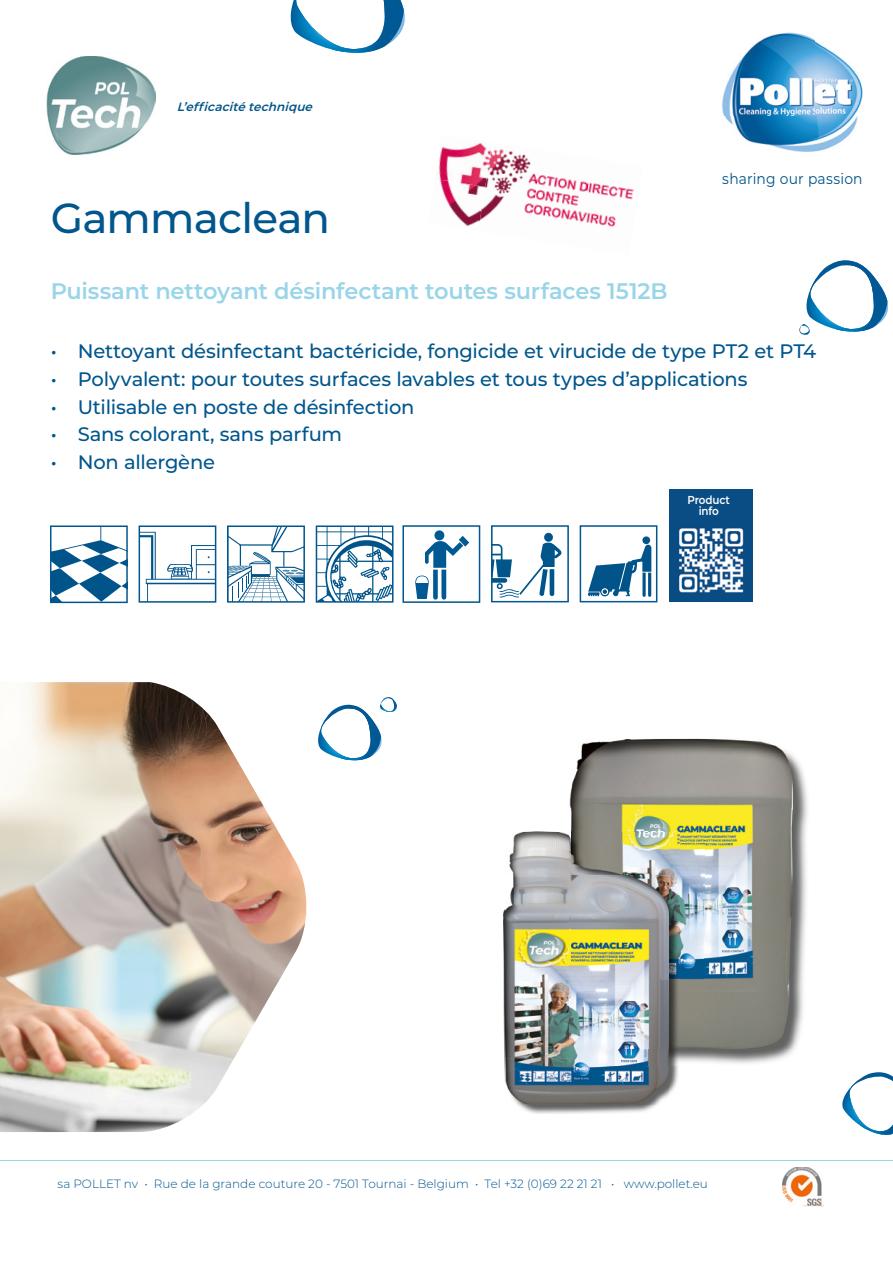
<style>
.page{position:relative;width:893px;height:1263px;background:#fff}
.page>*{position:absolute;margin:0;border:0;box-sizing:border-box;transform-origin:0 0}
.t1{font:500 42px "Montserrat";letter-spacing:-.015em;color:#00568d}
.t2{font:600 22.5px "Montserrat";letter-spacing:-.01em;color:#99d5e9}
.t3{font:500 19.5px "Montserrat";letter-spacing:-.01em;color:#00568d}
.t4{font:15px "Montserrat";letter-spacing:.015em;color:#005489;scale:.92 1}
.t5{font:300 12px "Montserrat";color:#00568d}
.t6{font:italic 600 12px "Montserrat";color:#005489}
.t7{font:600 11.55px/11.6px "Montserrat";letter-spacing:-.02em;color:#fff;text-align:center;scale:.9 1}
</style>
<div class="page">
<svg style="left:842px;top:1072px;width:51px;height:63px"></svg>
<img style="left:783px;top:1167px;width:40px;height:40px">
<svg style="left:799px;top:260px;width:89px;height:75px"></svg>
<svg style="left:290px;top:0;width:115px;height:53px"></svg>
<svg style="left:318px;top:697px;width:79px;height:64px"></svg>
<img style="left:47px;top:56px;width:109px;height:98px">
<hr style="left:0;top:1160px;width:893px;height:1px;background:#99d5e9">
<img style="left:679px;top:756px;width:129px;height:308px">
<img style="left:615px;top:739px;width:137px;height:2px">
<img style="left:570px;top:785px;width:2px;height:46px">
<img style="left:572px;top:741px;width:132px;height:102px">
<img style="left:704px;top:741px;width:89px;height:308px">
<img style="left:679px;top:843px;width:25px;height:206px">
<img style="left:0;top:682px;width:307px;height:450px">
<img style="left:517px;top:1066px;width:161px;height:48px">
<img style="left:669px;top:833px;width:10px;height:233px">
<img style="left:519px;top:831px;width:45px;height:2px">
<img style="left:504px;top:909px;width:1px;height:170px">
<img style="left:572px;top:831px;width:97px;height:235px">
<img style="left:505px;top:833px;width:65px;height:180px">
<img style="left:505px;top:1013px;width:67px;height:46px">
<img style="left:505px;top:1059px;width:82px;height:45px">
<img style="left:587px;top:1066px;width:82px;height:38px">
<img style="left:570px;top:833px;width:2px;height:216px">
<img style="left:438px;top:143px;width:47px;height:36px">
<img style="left:485px;top:147px;width:50px;height:40px">
<img style="left:535px;top:174px;width:51px;height:21px">
<img style="left:586px;top:182px;width:48px;height:18px">
<img style="left:439px;top:179px;width:46px;height:47px">
<img style="left:478px;top:187px;width:57px;height:39px">
<img style="left:528px;top:195px;width:51px;height:31px">
<img style="left:579px;top:211px;width:37px;height:16px">
<svg style="left:50px;top:525px;width:78px;height:78px"></svg>
<svg style="left:139px;top:525px;width:77px;height:78px"></svg>
<svg style="left:227px;top:525px;width:78px;height:78px"></svg>
<svg style="left:316px;top:525px;width:77px;height:78px"></svg>
<div style="left:669px;top:489px;width:83px;height:113px;background:#0a4d84"></div>
<img style="left:679px;top:528px;width:65px;height:65px">
<svg style="left:402px;top:525px;width:78px;height:78px"></svg>
<svg style="left:491px;top:525px;width:78px;height:77px"></svg>
<svg style="left:580px;top:525px;width:77px;height:77px"></svg>
<img style="left:722px;top:32px;width:141px;height:120px">
<p class="t6" style="left:177px;top:99px;width:141px">L’efficacitétechnique</p>
<h1 class="t1" style="left:51px;top:189px;width:281px">Gammaclean</h1>
<p class="t2" style="left:51px;top:275px;width:618px">Puissant nettoyant désinfectant toutes surfaces 1512B</p>
<p class="t4" style="left:722px;top:168px;width:154px">sharing our passion</p>
<p class="t3" style="left:51px;top:338px;width:767px">• Nettoyant désinfectant bactéricide, fongicide et virucide de type PT2 et PT4</p>
<p class="t3" style="left:51px;top:365px;width:698px">• Polyvalent: pour toutes surfaces lavables et tous types d’applications</p>
<p class="t3" style="left:51px;top:393px;width:365px">• Utilisable en poste de désinfection</p>
<p class="t3" style="left:51px;top:421px;width:293px">• Sans colorant, sans parfum</p>
<p class="t3" style="left:51px;top:448px;width:166px">• Non allergène</p>
<p class="t7" style="left:688px;top:493px;width:49px">Product info</p>
<p class="t5" style="left:58px;top:1175px;width:652px">sa POLLET nv • Rue de la grande couture 20 - 7501 Tournai - Belgium • Tel +32 (0)69 22 21 21 • www.pollet.eu</p>
</div>
